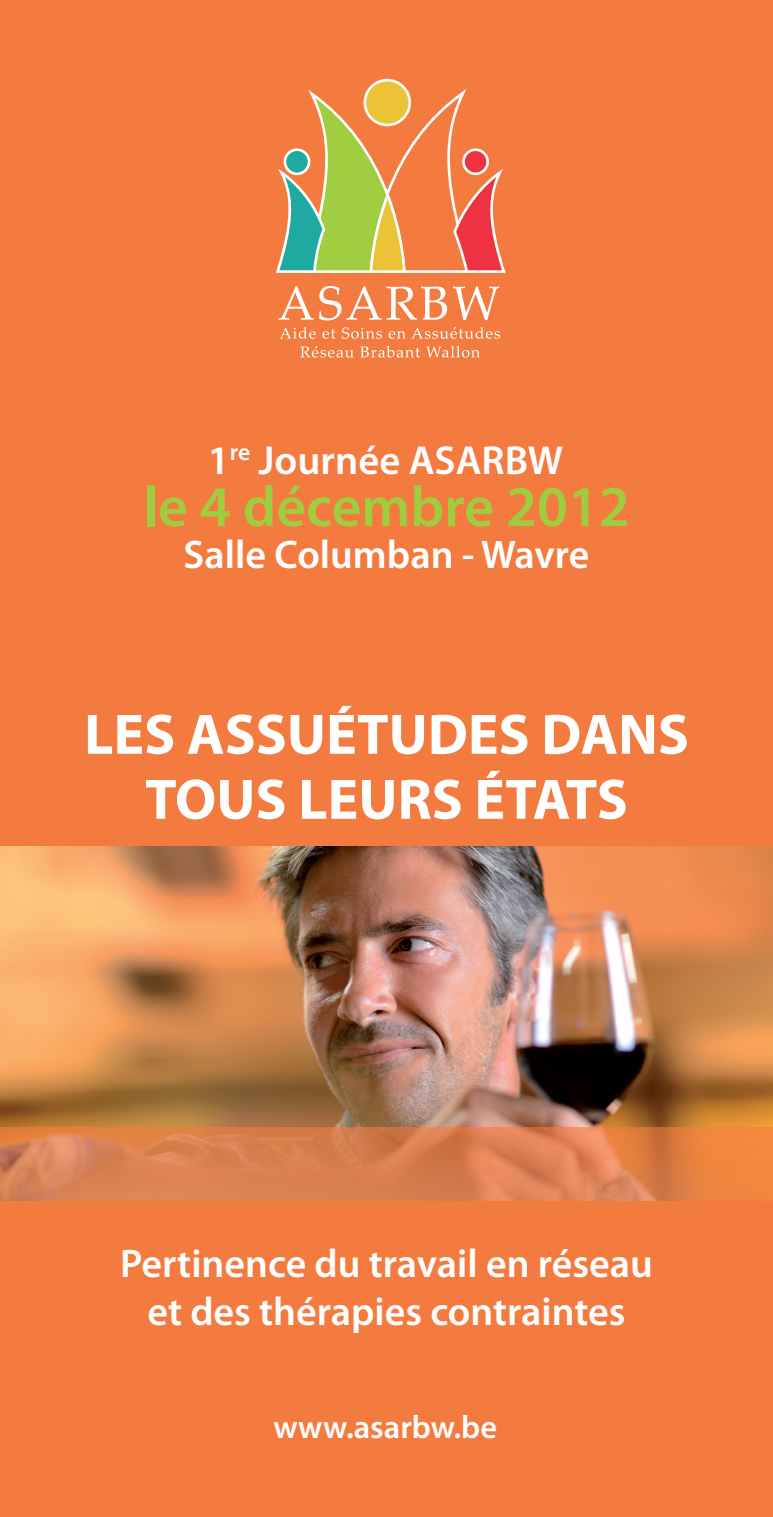
<style>
.page{position:relative;width:773px;height:1517px;background:#fff}
.page>*{position:absolute;margin:0;border:0;box-sizing:border-box;transform-origin:0 0}
.t1{font:600 57.75px "Myriad Pro";color:#a0cc40}
.t2{font:700 57.5px/65px "Myriad Pro";color:#fff;text-align:center}
.t3{font:600 40.5px "Myriad Pro";color:#fff}
.t4{font:600 40px/48px "Myriad Pro";color:#fff;text-align:center}
.t5{font:600 32.5px "Myriad Pro";color:#fff}
</style>
<div class="page">
<div style="left:0;top:0;width:772px;height:1517px;background:#f47b40"></div>
<svg style="left:278px;top:286px;width:35px;height:34px"></svg>
<svg style="left:319px;top:286px;width:128px;height:34px"></svg>
<svg style="left:453px;top:286px;width:46px;height:34px"></svg>
<svg style="left:280px;top:327px;width:35px;height:12px"></svg>
<svg style="left:322px;top:329px;width:13px;height:10px"></svg>
<svg style="left:342px;top:327px;width:40px;height:12px"></svg>
<svg style="left:388px;top:331px;width:17px;height:8px"></svg>
<svg style="left:411px;top:327px;width:89px;height:12px"></svg>
<svg style="left:300px;top:346px;width:54px;height:12px"></svg>
<svg style="left:360px;top:346px;width:60px;height:11px"></svg>
<svg style="left:426px;top:346px;width:54px;height:12px"></svg>
<svg style="left:276px;top:79px;width:229px;height:194px"></svg>
<img style="left:0;top:1126px;width:772px;height:74px">
<img style="left:0;top:847px;width:772px;height:279px">
<p class="t3" style="left:208px;top:434px;width:356px">1<sup>re</sup> Journée ASARBW</p>
<h1 class="t1" style="left:143px;top:470px;width:488px">le 4 décembre 2012</h1>
<p class="t4" style="left:183px;top:529px;width:407px">Salle Columban - Wavre</p>
<h2 class="t2" style="left:84px;top:700px;width:606px">LES ASSUÉTUDES DANS<br>TOUS LEURS ÉTATS</h2>
<p class="t4" style="left:120px;top:1238px;width:534px">Pertinence du travail en réseau et des thérapies contraintes</p>
<p class="t5" style="left:273px;top:1406px;width:225px">www.asarbw.be</p>
</div>
